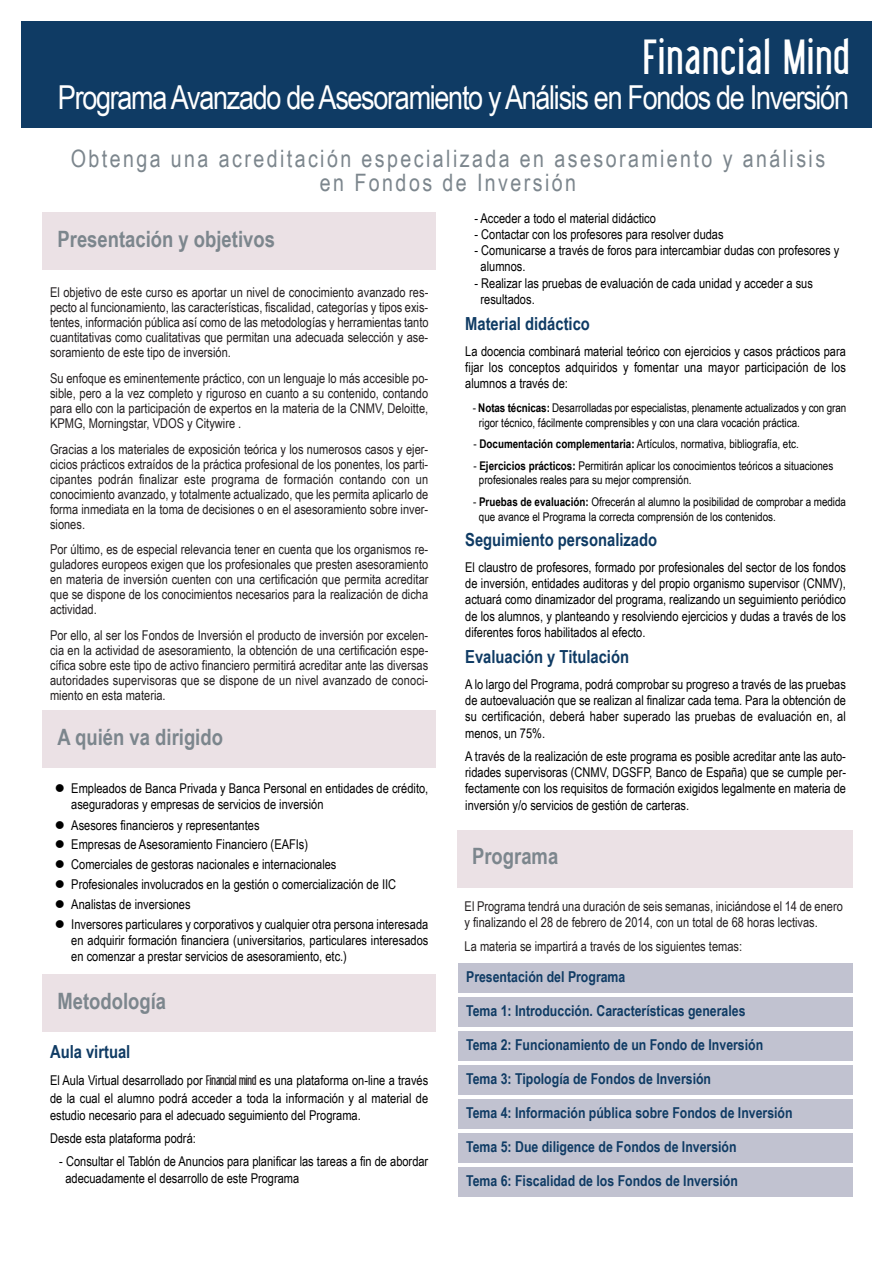
<style>
.page{position:relative;width:893px;height:1263px;background:#fff}
.page>*{position:absolute;margin:0;border:0;box-sizing:border-box;transform-origin:0 0}
.t1{font:48px "Libel Suit";letter-spacing:.05em;color:#fff}
.t2{font:33px "Arial Narrow";letter-spacing:-.04em;color:#fff}
.t3{font:24px/24px "Arial Narrow";letter-spacing:.1em;color:#7c868d;text-align:center}
.t4{font:700 22.5px "Arial Narrow";color:#7c868d}
.t5{font:700 18px "Arial Narrow";color:#0f3b64}
.t6{font:700 15px "Arial Narrow";color:#0f3b64}
.t7{font:13.5px/16.2px "Arial Narrow";color:#000}
.t8{font:13.5px/15px "Arial Narrow";color:#231f20;text-align:justify}
.t9{font:12px/14.4px "Arial Narrow";color:#000}
.s1{font-family:"Libel Suit";color:#231f20}
.s2{font-weight:700}
</style>
<div class="page">
<div style="left:43px;top:213px;width:393px;height:57px;background:#ebe1e5"></div>
<div style="left:457px;top:830px;width:396px;height:57px;background:#ebe1e5"></div>
<div style="left:43px;top:710px;width:393px;height:57px;background:#ebe1e5"></div>
<div style="left:459px;top:997px;width:394px;height:30px;background:#c1c2d0"></div>
<div style="left:21px;top:21px;width:851px;height:107px;background:#0f3b64"></div>
<div style="left:43px;top:975px;width:393px;height:57px;background:#ebe1e5"></div>
<div style="left:459px;top:1031px;width:394px;height:30px;background:#c1c2d0"></div>
<div style="left:459px;top:1065px;width:394px;height:30px;background:#c1c2d0"></div>
<div style="left:459px;top:1099px;width:394px;height:30px;background:#c1c2d0"></div>
<div style="left:459px;top:1133px;width:394px;height:30px;background:#c1c2d0"></div>
<div style="left:459px;top:1167px;width:394px;height:30px;background:#c1c2d0"></div>
<div style="left:459px;top:963px;width:394px;height:30px;background:#c1c2d0"></div>
<h1 class="t1" style="left:643px;top:33px;width:207px">Financial Mind</h1>
<h2 class="t2" style="left:58px;top:78px;width:793px">Programa Avanzado de Asesoramiento y Análisis en Fondos de Inversión</h2>
<h3 class="t3" style="left:71px;top:146px;width:756px">Obtenga una acreditación especializada en asesoramiento y análisis en Fondos de Inversión</h3>
<h3 class="t4" style="left:58px;top:226px;width:219px">Presentación y objetivos</h3>
<p class="t8" style="left:50px;top:285px;width:380px">El objetivo de este curso es aportar un nivel de conocimiento avanzado res&shy;pecto al funcionamiento, las características, fiscalidad, categorías y tipos exis&shy;tentes, información pública así como de las metodologías y herramientas tanto cuantitativas como cualitativas que permitan una adecuada selección y ase&shy;soramiento de este tipo de inversión.</p>
<p class="t8" style="left:50px;top:370px;width:380px">Su enfoque es eminentemente práctico, con un lenguaje lo más accesible po&shy;sible, pero a la vez completo y riguroso en cuanto a su contenido, contando para ello con la participación de expertos en la materia de la CNMV, Deloitte, KPMG, Morningstar, VDOS y Citywire .</p>
<p class="t8" style="left:50px;top:441px;width:380px">Gracias a los materiales de exposición teórica y los numerosos casos y ejer&shy;cicios prácticos extraídos de la práctica profesional de los ponentes, los parti&shy;cipantes podrán finalizar este programa de formación contando con un conocimiento avanzado, y totalmente actualizado, que les permita aplicarlo de forma inmediata en la toma de decisiones o en el asesoramiento sobre inver&shy;siones.</p>
<p class="t8" style="left:50px;top:542px;width:380px">Por último, es de especial relevancia tener en cuenta que los organismos re&shy;guladores europeos exigen que los profesionales que presten asesoramiento en materia de inversión cuenten con una certificación que permita acreditar que se dispone de los conocimientos necesarios para la realización de dicha actividad.</p>
<p class="t8" style="left:50px;top:628px;width:380px">Por ello, al ser los Fondos de Inversión el producto de inversión por excelen&shy;cia en la actividad de asesoramiento, la obtención de una certificación espe&shy;cífica sobre este tipo de activo financiero permitirá acreditar ante las diversas autoridades supervisoras que se dispone de un nivel avanzado de conoci&shy;miento en esta materia.</p>
<h3 class="t4" style="left:58px;top:723px;width:167px">A quién va dirigido</h3>
<p class="t7" style="left:71px;top:781px;width:359px;line-height:15.8px;text-indent:-16px">● Empleados de Banca Privada y Banca Personal en entidades de crédito, aseguradoras y empresas de servicios de inversión</p>
<p class="t7" style="left:55px;top:816px;width:206px">● Asesores financieros y representantes</p>
<p class="t7" style="left:55px;top:836px;width:255px">● Empresas de Asesoramiento Financiero (EAFIs)</p>
<p class="t7" style="left:55px;top:856px;width:283px">● Comerciales de gestoras nacionales e internacionales</p>
<p class="t7" style="left:55px;top:876px;width:343px">● Profesionales involucrados en la gestión o comercialización de IIC</p>
<p class="t7" style="left:55px;top:896px;width:137px">● Analistas de inversiones</p>
<p class="t7" style="left:71px;top:916px;width:359px;text-align:justify;text-indent:-16px">● Inversores particulares y corporativos y cualquier otra persona interesada en adquirir formación financiera (universitarios, particulares interesados en comenzar a prestar servicios de asesoramiento, etc.)</p>
<h3 class="t4" style="left:58px;top:988px;width:110px">Metodología</h3>
<h3 class="t5" style="left:50px;top:1041px;width:82px">Aula virtual</h3>
<p class="t7" style="left:50px;top:1071px;width:380px;line-height:18px">El Aula Virtual desarrollado por <span class="s1">Financial mind</span> es una plataforma on-line a través de la cual el alumno podrá acceder a toda la información y al material de</p>
<p class="t7" style="left:50px;top:1103px;width:312px;line-height:23.4px">estudio necesario para el adecuado seguimiento del Programa.<br>Desde esta plataforma podrá:</p>
<p class="t7" style="left:65px;top:1153px;width:364px;text-indent:-6px">- Consultar el Tablón de Anuncios para planificar las tareas a fin de abordar adecuadamente el desarrollo de este Programa</p>
<p class="t7" style="left:474px;top:210px;width:183px">- Acceder a todo el material didáctico</p>
<p class="t7" style="left:474px;top:226px;width:251px">- Contactar con los profesores para resolver dudas</p>
<p class="t7" style="left:481px;top:242px;width:360px;text-indent:-6px">- Comunicarse a través de foros para intercambiar dudas con profesores y alumnos.</p>
<p class="t7" style="left:481px;top:275px;width:334px;text-indent:-6px">- Realizar las pruebas de evaluación de cada unidad y acceder a sus resultados.</p>
<h3 class="t5" style="left:465px;top:314px;width:126px">Material didáctico</h3>
<p class="t7" style="left:465px;top:343px;width:382px;text-align:justify">La docencia combinará material teórico con ejercicios y casos prácticos para fijar los conceptos adquiridos y fomentar una mayor participación de los alumnos a través de:</p>
<p class="t9" style="left:479px;top:400px;width:369px;line-height:15.1px;text-indent:-6px">- <span class="s2">Notas técnicas:</span> Desarrolladas por especialistas, plenamente actualizados y con gran rigor técnico, fácilmente comprensibles y con una clara vocación práctica.</p>
<p class="t9" style="left:473px;top:437px;width:327px">- <span class="s2">Documentación complementaria:</span> Artículos, normativa, bibliografía, etc.</p>
<p class="t9" style="left:479px;top:458px;width:356px;text-indent:-5px">- <span class="s2">Ejercicios prácticos:</span> Permitirán aplicar los conocimientos teóricos a situaciones profesionales reales para su mejor comprensión.</p>
<p class="t9" style="left:479px;top:494px;width:369px;text-indent:-6px">- <span class="s2">Pruebas de evaluación:</span> Ofrecerán al alumno la posibilidad de comprobar a medida que avance el Programa la correcta comprensión de los contenidos.</p>
<h3 class="t5" style="left:465px;top:530px;width:193px">Seguimiento personalizado</h3>
<p class="t7" style="left:465px;top:559px;width:382px;text-align:justify">El claustro de profesores, formado por profesionales del sector de los fondos de inversión, entidades auditoras y del propio organismo supervisor (CNMV), actuará como dinamizador del programa, realizando un seguimiento periódico de los alumnos, y planteando y resolviendo ejercicios y dudas a través de los diferentes foros habilitados al efecto.</p>
<h3 class="t5" style="left:465px;top:647px;width:165px">Evaluación y Titulación</h3>
<p class="t7" style="left:465px;top:676px;width:382px;text-align:justify">A lo largo del Programa, podrá comprobar su progreso a través de las pruebas de autoevaluación que se realizan al finalizar cada tema. Para la obtención de su certificación, deberá haber superado las pruebas de evaluación en, al menos, un 75%.</p>
<p class="t7" style="left:465px;top:748px;width:382px;text-align:justify">A través de la realización de este programa es posible acreditar ante las auto&shy;ridades supervisoras (CNMV, DGSFP, Banco de España) que se cumple per&shy;fectamente con los requisitos de formación exigidos legalmente en materia de inversión y/o servicios de gestión de carteras.</p>
<h3 class="t4" style="left:472px;top:843px;width:88px">Programa</h3>
<p class="t8" style="left:465px;top:898px;width:380px;line-height:16.2px">El Programa tendrá una duración de seis semanas, iniciándose el 14 de enero y finalizando el 28 de febrero de 2014, con un total de 68 horas lectivas.</p>
<p class="t8" style="left:465px;top:938px;width:279px">La materia se impartirá a través de los siguientes temas:</p>
<p class="t6" style="left:466px;top:968px;width:161px">Presentación del Programa</p>
<p class="t6" style="left:466px;top:1002px;width:281px">Tema 1: Introducción. Características generales</p>
<p class="t6" style="left:466px;top:1036px;width:299px">Tema 2: Funcionamiento de un Fondo de Inversión</p>
<p class="t6" style="left:466px;top:1070px;width:246px">Tema 3: Tipología de Fondos de Inversión</p>
<p class="t6" style="left:466px;top:1104px;width:328px">Tema 4: Información pública sobre Fondos de Inversión</p>
<p class="t6" style="left:466px;top:1138px;width:272px">Tema 5: Due diligence de Fondos de Inversión</p>
<p class="t6" style="left:466px;top:1172px;width:273px">Tema 6: Fiscalidad de los Fondos de Inversión</p>
</div>
